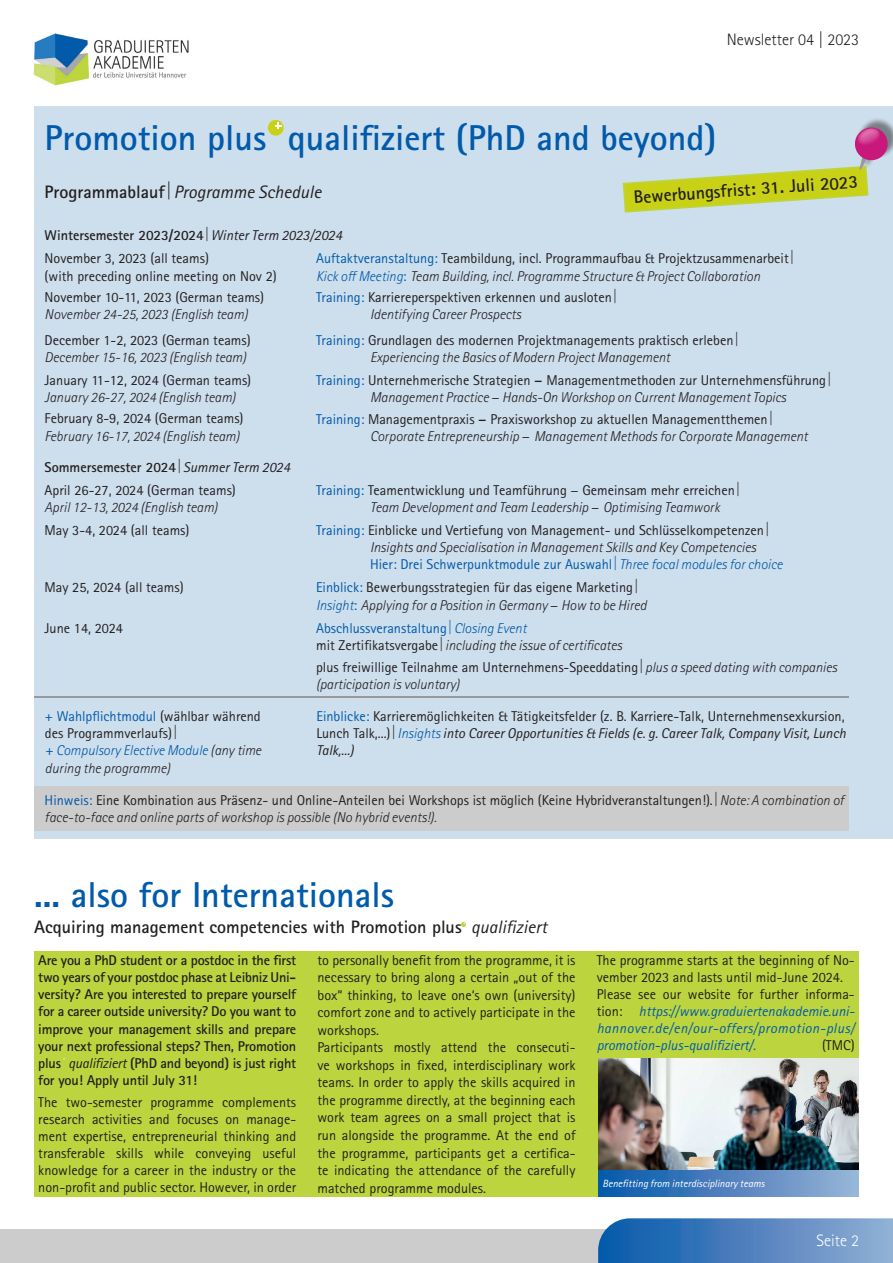
<style>
.page{position:relative;width:893px;height:1263px;background:#fff}
.page>*{position:absolute;margin:0;border:0;box-sizing:border-box;transform-origin:0 0}
.t1{font:700 36px "Rotis Sans Serif Std";color:#015aaa}
.t2{font:700 18px "Rotis Sans Serif Std";color:#231f20}
.t3{font:italic 18px "Rotis Sans Serif Std";color:#231f20}
.t4{font:300 16.5px "Rotis Sans Serif Std";color:#231f20}
.t5{font:300 16.5px "Rotis Sans Serif Std";color:#fff}
.t6{font:14.25px/17.1px "Rotis Sans Serif Std";color:#231f20}
.t7{font:italic 300 14.25px/17.1px "Rotis Sans Serif Std";color:#231f20}
.t8{font:700 14.25px/17.1px "Rotis Sans Serif Std";letter-spacing:-.015em;color:#231f20;text-align:justify}
.t9{font:italic 10.5px "Rotis Sans Serif Std";color:#fff}
.s1{font-weight:700;font-style:normal}
.s2{font-weight:400;font-style:italic}
.s3{font-weight:400;font-style:normal;color:#015aaa}
.s4{font-weight:400;font-style:normal}
.s5{color:#015aaa}
.s6{font-weight:300;font-style:italic}
.s7{font-weight:700}
.s8{font-weight:300;font-style:italic;color:#015aaa}
.s9{font-style:italic;color:#015aaa}
.s10{font-style:italic}
</style>
<div class="page">
<div style="left:0;top:1229px;width:893px;height:34px;background:#ccc"></div>
<img style="left:33px;top:33px;width:156px;height:53px">
<svg style="left:598px;top:1218px;width:295px;height:45px;background:#5185c0"></svg>
<div style="left:34px;top:951px;width:825px;height:246px;background:#bcd53e"></div>
<svg style="left:462px;top:922px;width:4px;height:4px"></svg>
<div style="left:34px;top:106px;width:859px;height:733px;background:#cddeec"></div>
<div style="left:268px;top:120px;width:16px;height:16px;background:#c9d117;border-radius:50%"></div>
<svg style="left:275px;top:123px;width:6px;height:6px"></svg>
<hr style="left:34px;top:696px;width:814px;height:2px;background:#999">
<div style="left:34px;top:787px;width:814px;height:44px;background:#ccc"></div>
<div style="left:857px;top:117px;width:36px;height:52px;background:#231f20;opacity:.5"></div>
<svg style="left:622px;top:125px;width:268px;height:88px"></svg>
<img style="left:598px;top:1059px;width:261px;height:112px">
<div style="left:598px;top:1171px;width:261px;height:26px;background:linear-gradient(to right,#0355a9,#9bb2d6)"></div>
<p class="t4" style="left:727px;top:30px;width:134px">Newsletter 04 | 2023</p>
<h1 class="t1" style="left:45px;top:115px;width:673px">Promotion plus qualifiziert (PhD and beyond)</h1>
<p class="t3" style="left:45px;top:181px;width:278px"><span class="s1">Programmablauf</span> Programme Schedule</p>
<p class="t2" style="left:633px;top:186px;width:226px;rotate:-4deg">Bewerbungsfrist: 31. Juli 2023</p>
<p class="t8" style="left:45px;top:226px;width:299px">Wintersemester 2023/2024 <span class="s2">Winter Term 2023/2024</span></p>
<p class="t6" style="left:45px;top:250px;width:234px">November 3, 2023 (all teams)<br>(with preceding online meeting on Nov 2)</p>
<p class="t7" style="left:316px;top:250px;width:474px"><span class="s3">Auftaktveranstaltung:</span> <span class="s4">Teambildung, incl. Programmaufbau &amp; Projektzusammenarbeit<br></span><span class="s5">Kick off Meeting</span><span class="s3">:</span> Team Building, incl. Programme Structure &amp; Project Collaboration</p>
<p class="t6" style="left:45px;top:289px;width:221px">November 10-11, 2023 (German teams)</p>
<p class="t7" style="left:45px;top:306px;width:205px">November 24-25, 2023 (English team)</p>
<p class="t6" style="left:370px;top:289px;width:243px;text-indent:-54px"><span class="s5">Training:</span> Karriereperspektiven erkennen und ausloten<br><span class="s6">Identifying Career Prospects</span></p>
<p class="t6" style="left:45px;top:332px;width:208px">December 1-2, 2023 (German teams)</p>
<p class="t7" style="left:45px;top:349px;width:203px">December 15-16, 2023 (English team)</p>
<p class="t6" style="left:370px;top:332px;width:365px;text-indent:-54px"><span class="s5">Training:</span> Grundlagen des modernen Projektmanagements praktisch erleben<br><span class="s6">Experiencing the Basics of Modern Project Management</span></p>
<p class="t6" style="left:45px;top:371px;width:208px">January 11-12, 2024 (German teams)</p>
<p class="t7" style="left:45px;top:389px;width:192px">January 26-27, 2024 (English team)</p>
<p class="t6" style="left:370px;top:372px;width:457px;text-indent:-54px"><span class="s5">Training:</span> Unternehmerische Strategien <span class="s7">−</span> Managementmethoden zur Unternehmensführung<br><span class="s6">Management Practice</span> − <span class="s6">Hands-On Workshop on Current Management Topics</span></p>
<p class="t6" style="left:45px;top:410px;width:200px">February 8-9, 2024 (German teams)</p>
<p class="t7" style="left:45px;top:427px;width:196px">February 16-17, 2024 (English team)</p>
<p class="t7" style="left:370px;top:410px;width:439px;text-indent:-54px"><span class="s3">Training:</span> <span class="s4">Managementpraxis</span> <span class="s1">−</span> <span class="s4">Praxisworkshop zu aktuellen Managementthemen<br></span>Corporate Entrepreneurship <span class="s4">−</span> Management Methods for Corporate Management</p>
<p class="t8" style="left:45px;top:458px;width:247px">Sommersemester 2024 <span class="s2">Summer Term 2024</span></p>
<p class="t6" style="left:45px;top:482px;width:193px">April 26-27, 2024 (German teams)</p>
<p class="t7" style="left:45px;top:498px;width:174px">April 12-13, 2024 (English team)</p>
<p class="t6" style="left:370px;top:482px;width:366px;text-indent:-54px"><span class="s5">Training:</span> Teamentwicklung und Teamführung − Gemeinsam mehr erreichen<br><span class="s6">Team Development and Team Leadership</span> − <span class="s6">Optimising Teamwork</span></p>
<p class="t6" style="left:45px;top:522px;width:146px">May 3-4, 2024 (all teams)</p>
<p class="t7" style="left:370px;top:522px;width:414px;text-indent:-54px"><span class="s3">Training:</span> <span class="s4">Einblicke und Vertiefung von Management- und Schlüsselkompetenzen<br></span>Insights and Specialisation in Management Skills and Key Competencies<br><span class="s3">Hier: Drei Schwerpunktmodule zur Auswahl</span> <span class="s5">Three focal modules for choice</span></p>
<p class="t6" style="left:45px;top:579px;width:141px">May 25, 2024 (all teams)</p>
<p class="t6" style="left:45px;top:620px;width:80px">June 14, 2024</p>
<p class="t7" style="left:316px;top:620px;width:307px"><span class="s3">Abschlussveranstaltung</span> <span class="s5">Closing Event<br></span><span class="s4">mit Zertifikatsvergabe</span> including the issue of certificates</p>
<p class="t7" style="left:316px;top:658px;width:522px"><span class="s4">plus freiwillige Teilnahme am Unternehmens-Speeddating</span> plus a speed dating with companies (participation is voluntary)</p>
<p class="t6" style="left:316px;top:579px;width:332px"><span class="s5">Einblick:</span> Bewerbungsstrategien für das eigene Marketing<br><span class="s8">Insight</span><span class="s5">:</span> <span class="s6">Applying for a Position in Germany</span> − <span class="s6">How to be Hired</span></p>
<p class="t6" style="left:45px;top:708px;width:218px"><span class="s5">+ Wahlpflichtmodul</span> (wählbar während des Programmverlaufs)<br><span class="s9">+</span> <span class="s8">Compulsory Elective Module</span> <span class="s6">(any time during the programme)</span></p>
<p class="t6" style="left:316px;top:708px;width:531px;text-align:justify"><span class="s5">Einblicke:</span> Karrieremöglichkeiten &amp; Tätigkeitsfelder (z. B. Karriere-Talk, Unternehmensexkursion, Lunch Talk,...) <span class="s8">Insights</span> <span class="s10">into Career Opportunities &amp; Fields (e. g. Career Talk, Company Visit, Lunch Talk,...)</span></p>
<p class="t6" style="left:45px;top:792px;width:801px"><span class="s5">Hinweis:</span> Eine Kombination aus Präsenz- und Online-Anteilen bei Workshops ist möglich (Keine Hybridveranstaltungen!). <span class="s6">Note: A combination of face-to-face and online parts of workshop is possible (No hybrid events!).</span></p>
<h1 class="t1" style="left:34px;top:872px;width:361px">... also for Internationals</h1>
<p class="t2" style="left:34px;top:915px;width:515px">Acquiring management competencies with Promotion plus <span class="s2">qualifiziert</span></p>
<p class="t8" style="left:38px;top:951px;width:259px">Are you a PhD student or a postdoc in the first two years of your postdoc phase at Leibniz Uni&shy;versity? Are you interested to prepare yourself for a career outside university? Do you want to improve your management skills and prepare your next professional steps? Then, Promotion plus <span class="s2">qualifiziert</span> (PhD and beyond) is just right for you! Apply until July 31!</p>
<p class="t6" style="left:38px;top:1093px;width:259px;text-align:justify">The two-semester programme complements research activities and focuses on manage&shy;ment expertise, entrepreneurial thinking and transferable skills while conveying useful knowledge for a career in the industry or the non-profit and public sector. However, in order</p>
<p class="t6" style="left:317px;top:951px;width:259px;line-height:17.5px">to personally benefit from the programme, it is necessary to bring along a certain „out of the box“ thinking, to leave one‘s own (university) comfort zone and to actively participate in the workshops.<br>Participants mostly attend the consecuti&shy;ve workshops in fixed, interdisciplinary work teams. In order to apply the skills acquired in the programme directly, at the beginning each work team agrees on a small project that is run alongside the programme. At the end of the programme, participants get a certifica&shy;te indicating the attendance of the carefully matched programme modules.</p>
<p class="t6" style="left:597px;top:952px;width:260px">The programme starts at the beginning of No&shy;vember 2023 and lasts until mid-June 2024.<br>Please see our website for further informa&shy;tion: <span class="s9">https://www.graduiertenakademie.uni&shy;hannover.de/en/our-offers/promotion-plus/ promotion-plus-qualifiziert/.</span></p>
<p class="t6" style="left:822px;top:1037px;width:34px">(TMC)</p>
<p class="t9" style="left:602px;top:1178px;width:164px">Benefitting from interdisciplinary teams</p>
<p class="t5" style="left:816px;top:1231px;width:44px">Seite 2</p>
</div>
